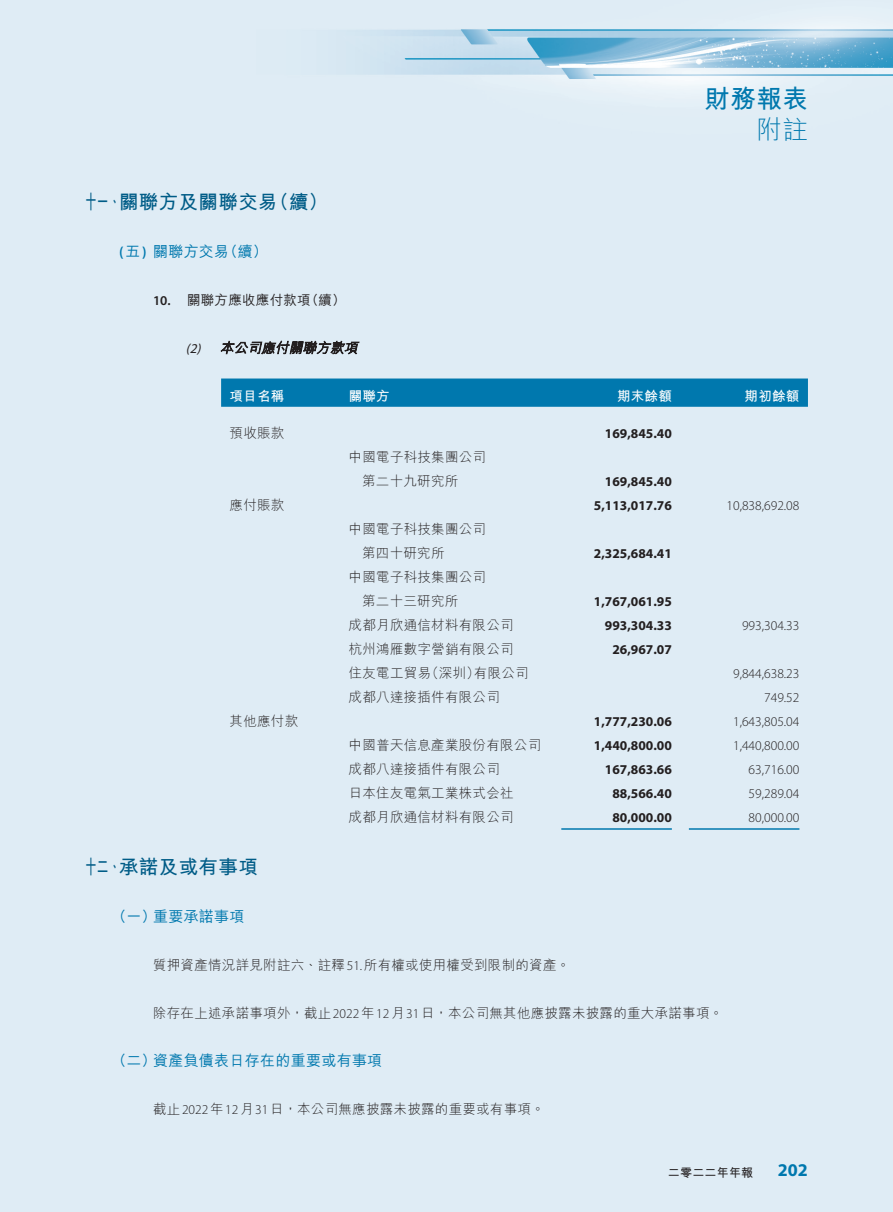
<style>
.page{position:relative;width:893px;height:1212px;background:#dfecf5}
.page>*{position:absolute;margin:0;border:0;box-sizing:border-box;transform-origin:0 0}
.t1{font:700 25.5px "M Hei HK";color:#0078ae}
.t2{font:300 25.5px "M Hei HK";color:#0078ae}
._01_H1{font:700 19.5px "M Hei HK";letter-spacing:.02em;color:#005c87;scale:.6 1}
._01_H1-2{font:700 19.5px "M Hei HK";letter-spacing:.02em;color:#005c87}
.t3{font:700 18px "Myriad Pro";color:#0078ae}
._02_H2{font:500 15px "M Hei HK";letter-spacing:.02em;color:#0078ae}
._50_Table_txt{font:300 13.5px "M Hei HK";letter-spacing:.02em;color:#231f20}
._50_Table_txt-2{font:700 13.5px "Myriad Pro";color:#231f20}
._00_txt{font:300 13.5px "M Hei HK";letter-spacing:.02em;color:#231f20}
._50_Table_txt-3{font:300 13.5px "Myriad Pro";color:#231f20}
._50_Table_txt-4{font:700 13.5px "M Hei HK";letter-spacing:.02em;color:#fff}
._03_H3{font:500 13.5px "M Hei HK";letter-spacing:.02em;color:#231f20}
._03_H3-2{font:600 13.5px "Myriad Pro";color:#231f20}
._04_H4{font:italic 13.5px "Myriad Pro";color:#231f20}
.t4{font:700 12px "M Hei HK";letter-spacing:.02em;color:#231f20}
.s1{font-family:"Myriad Pro";font-weight:600}
.s2{font-family:"Myriad Pro"}
</style>
<div class="page">
<svg style="left:221px;top:341px;width:138px;height:14px;background:#81868b"></svg>
<svg style="left:221px;top:378px;width:587px;height:29px;background:#057aaf"></svg>
<hr style="left:561px;top:828px;width:111px;height:2px;background:#0078ae">
<hr style="left:689px;top:828px;width:110px;height:2px;background:#0078ae">
<p class="_01_H1" style="left:85px;top:187px;width:323px">十一、關聯方及關聯交易</p>
<p class="_02_H2" style="left:223px;top:240px;width:46px">（續(</p>
<p class="_01_H1-2" style="left:270px;top:187px;width:60px">（續(</p>
<p class="_02_H2" style="left:119px;top:240px;width:112px">五<span class="s1">( )</span> 關聯方交易</p>
<p class="_03_H3-2" style="left:153px;top:292px;width:19px">10.</p>
<p class="_03_H3" style="left:187px;top:290px;width:125px">關聯方應收應付款項</p>
<p class="_03_H3" style="left:305px;top:290px;width:42px">（續(</p>
<p class="_04_H4" style="left:186px;top:341px;width:19px">)2(</p>
<p class="_50_Table_txt-4" style="left:230px;top:386px;width:56px">項目名稱</p>
<p class="_50_Table_txt" style="left:230px;top:426px;width:56px">預收賬款</p>
<p class="_50_Table_txt" style="left:230px;top:498px;width:56px">應付賬款</p>
<p class="_50_Table_txt" style="left:230px;top:714px;width:70px">其他應付款</p>
<p class="_01_H1" style="left:85px;top:853px;width:290px">十二、承諾及或有事項</p>
<p class="_02_H2" style="left:153px;top:906px;width:93px">重要承諾事項</p>
<p class="_02_H2" style="left:112px;top:906px;width:46px">（一）</p>
<p class="_50_Table_txt-4" style="left:349px;top:386px;width:43px">關聯方</p>
<p class="_50_Table_txt" style="left:349px;top:450px;width:139px">中國電子科技集團公司</p>
<p class="_50_Table_txt" style="left:362px;top:474px;width:98px">第二十九研究所</p>
<p class="_50_Table_txt" style="left:349px;top:522px;width:139px">中國電子科技集團公司</p>
<p class="_50_Table_txt" style="left:362px;top:546px;width:84px">第四十研究所</p>
<p class="_50_Table_txt" style="left:349px;top:570px;width:139px">中國電子科技集團公司</p>
<p class="_50_Table_txt" style="left:362px;top:594px;width:98px">第二十三研究所</p>
<p class="_50_Table_txt" style="left:349px;top:618px;width:166px">成都月欣通信材料有限公司</p>
<p class="_50_Table_txt" style="left:349px;top:642px;width:166px">杭州鴻雁數字營銷有限公司</p>
<p class="_50_Table_txt" style="left:425px;top:666px;width:56px">（深圳）</p>
<p class="_50_Table_txt" style="left:349px;top:666px;width:84px">住友電工貿易</p>
<p class="_50_Table_txt" style="left:474px;top:666px;width:56px">有限公司</p>
<p class="_50_Table_txt" style="left:349px;top:690px;width:153px">成都八達接插件有限公司</p>
<p class="_50_Table_txt" style="left:349px;top:738px;width:194px">中國普天信息產業股份有限公司</p>
<p class="_50_Table_txt" style="left:349px;top:762px;width:153px">成都八達接插件有限公司</p>
<p class="_50_Table_txt" style="left:349px;top:786px;width:166px">日本住友電氣工業株式会社</p>
<p class="_50_Table_txt" style="left:349px;top:810px;width:166px">成都月欣通信材料有限公司</p>
<p class="t1" style="left:704px;top:80px;width:105px">財務報表</p>
<p class="t2" style="left:756px;top:117px;width:53px">附註</p>
<p class="_50_Table_txt-4" style="left:617px;top:386px;width:56px">期末餘額</p>
<p class="_50_Table_txt-2" style="left:605px;top:425px;width:68px">169,845.40</p>
<p class="_50_Table_txt-2" style="left:605px;top:473px;width:68px">169,845.40</p>
<p class="_50_Table_txt-2" style="left:594px;top:497px;width:79px">5,113,017.76</p>
<p class="_50_Table_txt-2" style="left:594px;top:545px;width:79px">2,325,684.41</p>
<p class="_50_Table_txt-2" style="left:594px;top:593px;width:79px">1,767,061.95</p>
<p class="_50_Table_txt-2" style="left:605px;top:617px;width:68px">993,304.33</p>
<p class="_50_Table_txt-2" style="left:612px;top:641px;width:61px">26,967.07</p>
<p class="_50_Table_txt-2" style="left:594px;top:713px;width:79px">1,777,230.06</p>
<p class="_50_Table_txt-2" style="left:594px;top:737px;width:79px">1,440,800.00</p>
<p class="_50_Table_txt-2" style="left:605px;top:761px;width:68px">167,863.66</p>
<p class="_50_Table_txt-2" style="left:612px;top:785px;width:61px">88,566.40</p>
<p class="_50_Table_txt-2" style="left:612px;top:809px;width:61px">80,000.00</p>
<p class="_50_Table_txt-4" style="left:745px;top:386px;width:56px">期初餘額</p>
<p class="_50_Table_txt-3" style="left:726px;top:497px;width:74px">10,838,692.08</p>
<p class="_50_Table_txt-3" style="left:742px;top:617px;width:59px">993,304.33</p>
<p class="_50_Table_txt-3" style="left:733px;top:665px;width:68px">9,844,638.23</p>
<p class="_50_Table_txt-3" style="left:764px;top:689px;width:37px">749.52</p>
<p class="_50_Table_txt-3" style="left:733px;top:713px;width:68px">1,643,805.04</p>
<p class="_50_Table_txt-3" style="left:733px;top:737px;width:68px">1,440,800.00</p>
<p class="_50_Table_txt-3" style="left:749px;top:761px;width:52px">63,716.00</p>
<p class="_50_Table_txt-3" style="left:749px;top:785px;width:52px">59,289.04</p>
<p class="_50_Table_txt-3" style="left:749px;top:809px;width:52px">80,000.00</p>
<p class="_00_txt" style="left:153px;top:958px;width:418px">質押資產情況詳見附註六、註釋<span class="s2">51.</span>所有權或使用權受到限制的資產。</p>
<p class="_00_txt" style="left:153px;top:1006px;width:571px">除存在上述承諾事項外，截止<span class="s2">2022</span>年<span class="s2">12</span>月<span class="s2">31</span>日，本公司無其他應披露未披露的重大承諾事項。</p>
<p class="_02_H2" style="left:153px;top:1050px;width:231px">資產負債表日存在的重要或有事項</p>
<p class="_02_H2" style="left:112px;top:1050px;width:46px">（二）</p>
<p class="_00_txt" style="left:153px;top:1102px;width:393px">截止<span class="s2">2022</span>年<span class="s2">12</span>月<span class="s2">31</span>日，本公司無應披露未披露的重要或有事項。</p>
<p class="t4" style="left:668px;top:1163px;width:87px">二零二二年年報</p>
<p class="t3" style="left:778px;top:1160px;width:31px">202</p>
</div>
